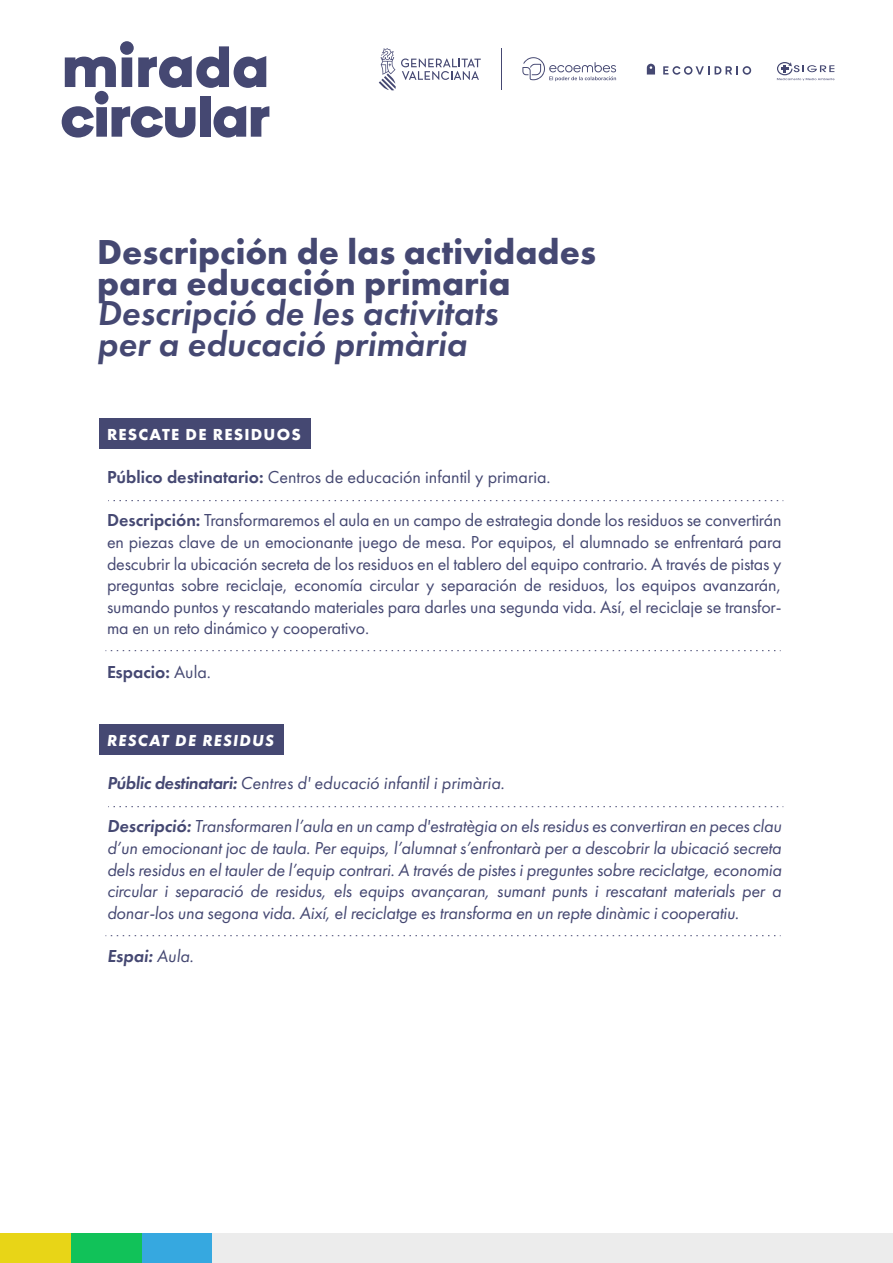
<style>
.page{position:relative;width:893px;height:1263px;background:#fff}
.page>*{position:absolute;margin:0;border:0;box-sizing:border-box;transform-origin:0 0}
.t1{font:700 36px/30.9px "Futura New";color:#454872}
.t2{font:italic 36px/30.9px "Futura New Demi";color:#454872}
.t3{font:18px/21.6px "Futura New";letter-spacing:-.01em;color:#454872;text-align:justify}
.t4{font:italic 18px/21.6px "Futura New";letter-spacing:-.01em;color:#454872;text-align:justify}
.t5{font:18px "Futura New Demi";color:#454872}
.t6{font:italic 18px "Futura New Demi";color:#454872}
.t7{font:700 16.5px "Futura New";letter-spacing:.075em;color:#fff}
.t8{font:italic 700 16.5px "Futura New";letter-spacing:.075em;color:#fff}
.s1{font-family:"Futura New Demi"}
.s2{font-family:"Futura New"}
</style>
<div class="page">
<div style="left:100px;top:418px;width:211px;height:30px;background:#454872"></div>
<svg style="left:379px;top:48px;width:102px;height:42px"></svg>
<svg style="left:777px;top:62px;width:57px;height:19px"></svg>
<svg style="left:522px;top:57px;width:94px;height:24px"></svg>
<svg style="left:647px;top:64px;width:8px;height:11px"></svg>
<svg style="left:663px;top:66px;width:46px;height:9px"></svg>
<svg style="left:715px;top:66px;width:36px;height:9px"></svg>
<hr style="left:501px;top:48px;width:1px;height:42px;background:#454872">
<svg style="left:108px;top:500px;width:676px;height:1px"></svg>
<svg style="left:106px;top:650px;width:675px;height:1px"></svg>
<div style="left:100px;top:724px;width:184px;height:30px;background:#454872"></div>
<svg style="left:108px;top:806px;width:676px;height:1px"></svg>
<svg style="left:106px;top:935px;width:675px;height:1px"></svg>
<svg style="left:62px;top:41px;width:207px;height:97px"></svg>
<div style="left:0;top:1234px;width:71px;height:29px;background:#e8d517"></div>
<div style="left:71px;top:1234px;width:71px;height:29px;background:#11c259"></div>
<div style="left:142px;top:1234px;width:71px;height:29px;background:#36a8e0"></div>
<div style="left:213px;top:1234px;width:680px;height:29px;background:#ececec"></div>
<h1 class="t1" style="left:97px;top:235px;width:500px">Descripción de las actividades para educación primaria</h1>
<h1 class="t2" style="left:97px;top:297px;width:402px">Descripció de les activitats per a educació primària</h1>
<p class="t7" style="left:107px;top:424px;width:195px">RESCATE DE RESIDUOS</p>
<p class="t3" style="left:107px;top:466px;width:445px"><span class="s1">Público destinatario:</span> Centros de educación infantil y primaria.</p>
<p class="t3" style="left:107px;top:509px;width:676px"><span class="s1">Descripción:</span> Transformaremos el aula en un campo de estrategia donde los residuos se convertirán en piezas clave de un emocionante juego de mesa. Por equipos, el alumnado se enfrentará para descubrir la ubicación secreta de los residuos en el tablero del equipo contrario. A través de pistas y preguntas sobre reciclaje, economía circular y separación de residuos, los equipos avanzarán, sumando puntos y rescatando materiales para darles una segunda vida. Así, el reciclaje se transfor&shy;ma en un reto dinámico y cooperativo.</p>
<p class="t5" style="left:107px;top:660px;width:106px">Espacio: <span class="s2">Aula.</span></p>
<p class="t8" style="left:107px;top:730px;width:169px">RESCAT DE RESIDUS</p>
<p class="t4" style="left:107px;top:772px;width:399px"><span class="s1">Públic destinatari:</span> Centres d' educació infantil i primària.</p>
<p class="t4" style="left:107px;top:815px;width:676px"><span class="s1">Descripció:</span> Transformaren l’aula en un camp d'estratègia on els residus es convertiran en peces clau d’un emocionant joc de taula. Per equips, l’alumnat s’enfrontarà per a descobrir la ubicació secreta dels residus en el tauler de l’equip contrari. A través de pistes i preguntes sobre reciclatge, economia circular i separació de residus, els equips avançaran, sumant punts i rescatant materials per a donar-los una segona vida. Així, el reciclatge es transforma en un repte dinàmic i cooperatiu.</p>
<p class="t6" style="left:107px;top:944px;width:88px">Espai: <span class="s2">Aula.</span></p>
</div>
